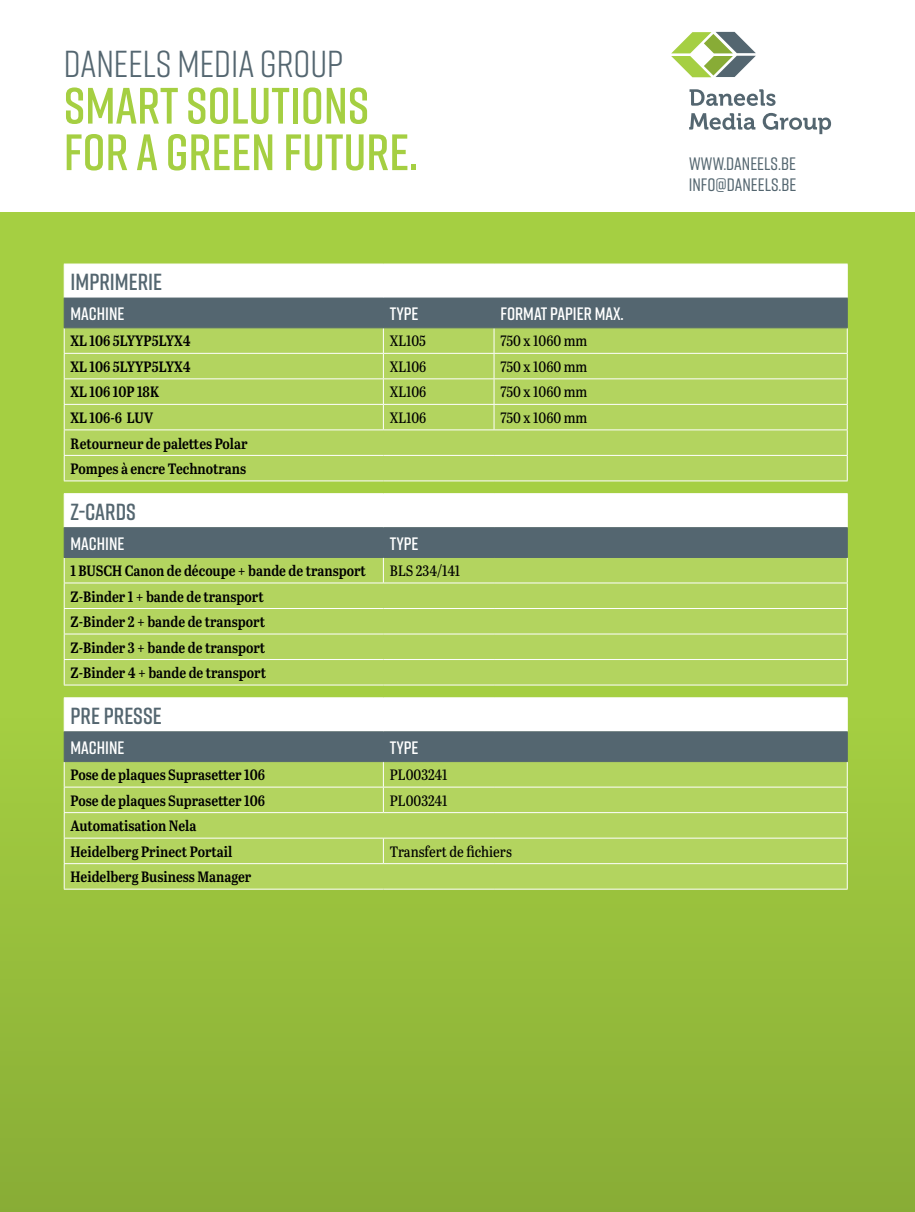
<style>
.page{position:relative;width:915px;height:1212px;background:#fff}
.page>*{position:absolute;margin:0;border:0;box-sizing:border-box;transform-origin:0 0}
.t1{font:600 51px/46.5px "Rift";color:#a5cf42}
.t2{font:37.5px "Rift";color:#546670}
.t3{font:600 23.25px "Rift";color:#546670}
.t4{font:600 18px "Rift";color:#fff}
.t5{font:500 18px/21.6px "Rift";color:#546670}
.t6{font:15px/25.5px "Abril Titling Cnd Sb";color:#000}
.t7{font:15px "Abril Titling Cnd";color:#000}
</style>
<div class="page">
<div style="left:0;top:213px;width:914px;height:999px;background:#a5cf42"></div>
<div style="left:0;top:719px;width:914px;height:493px;background:#92b83a"></div>
<div style="left:65px;top:265px;width:781px;height:33px;background:#fff"></div>
<div style="left:65px;top:299px;width:781px;height:28px;background:#546670"></div>
<svg style="left:64px;top:328px;width:783px;height:561px;background:#b2cd74"></svg>
<hr style="left:64px;top:264px;width:319px;height:1px;background:#fff">
<hr style="left:64px;top:264px;width:1px;height:34px;background:#fff">
<hr style="left:383px;top:264px;width:111px;height:1px;background:#fff">
<hr style="left:494px;top:264px;width:353px;height:1px;background:#fff">
<hr style="left:846px;top:264px;width:1px;height:34px;background:#fff">
<hr style="left:64px;top:353px;width:319px;height:1px;background:#fff">
<hr style="left:383px;top:353px;width:111px;height:1px;background:#fff">
<hr style="left:494px;top:353px;width:353px;height:1px;background:#fff">
<hr style="left:64px;top:378px;width:319px;height:1px;background:#fff">
<hr style="left:383px;top:378px;width:111px;height:1px;background:#fff">
<hr style="left:494px;top:378px;width:353px;height:1px;background:#fff">
<hr style="left:64px;top:404px;width:319px;height:1px;background:#fff">
<hr style="left:383px;top:404px;width:111px;height:1px;background:#fff">
<hr style="left:494px;top:404px;width:353px;height:1px;background:#fff">
<hr style="left:64px;top:429px;width:319px;height:1px;background:#fff">
<hr style="left:383px;top:429px;width:111px;height:1px;background:#fff">
<hr style="left:494px;top:429px;width:353px;height:1px;background:#fff">
<hr style="left:64px;top:455px;width:319px;height:1px;background:#fff">
<hr style="left:383px;top:455px;width:111px;height:1px;background:#fff">
<hr style="left:494px;top:455px;width:353px;height:1px;background:#fff">
<hr style="left:64px;top:480px;width:319px;height:1px;background:#fff">
<hr style="left:383px;top:480px;width:111px;height:1px;background:#fff">
<hr style="left:494px;top:480px;width:353px;height:1px;background:#fff">
<hr style="left:64px;top:493px;width:319px;height:1px;background:#fff">
<hr style="left:64px;top:494px;width:1px;height:33px;background:#fff">
<hr style="left:383px;top:493px;width:111px;height:1px;background:#fff">
<hr style="left:494px;top:493px;width:353px;height:1px;background:#fff">
<hr style="left:846px;top:494px;width:1px;height:33px;background:#fff">
<hr style="left:64px;top:583px;width:319px;height:1px;background:#fff">
<hr style="left:383px;top:583px;width:111px;height:1px;background:#fff">
<hr style="left:494px;top:583px;width:353px;height:1px;background:#fff">
<hr style="left:64px;top:608px;width:319px;height:1px;background:#fff">
<hr style="left:383px;top:608px;width:111px;height:1px;background:#fff">
<hr style="left:494px;top:608px;width:353px;height:1px;background:#fff">
<hr style="left:64px;top:634px;width:319px;height:1px;background:#fff">
<hr style="left:383px;top:634px;width:111px;height:1px;background:#fff">
<hr style="left:494px;top:634px;width:353px;height:1px;background:#fff">
<hr style="left:64px;top:659px;width:319px;height:1px;background:#fff">
<hr style="left:383px;top:659px;width:111px;height:1px;background:#fff">
<hr style="left:494px;top:659px;width:353px;height:1px;background:#fff">
<hr style="left:64px;top:685px;width:319px;height:1px;background:#fff">
<hr style="left:383px;top:685px;width:111px;height:1px;background:#fff">
<hr style="left:494px;top:685px;width:353px;height:1px;background:#fff">
<hr style="left:64px;top:697px;width:319px;height:1px;background:#fff">
<hr style="left:64px;top:698px;width:1px;height:33px;background:#fff">
<hr style="left:383px;top:697px;width:111px;height:1px;background:#fff">
<hr style="left:494px;top:697px;width:353px;height:1px;background:#fff">
<hr style="left:846px;top:698px;width:1px;height:33px;background:#fff">
<hr style="left:64px;top:787px;width:319px;height:1px;background:#fff">
<hr style="left:383px;top:787px;width:111px;height:1px;background:#fff">
<hr style="left:494px;top:787px;width:353px;height:1px;background:#fff">
<hr style="left:64px;top:812px;width:319px;height:1px;background:#fff">
<hr style="left:383px;top:812px;width:111px;height:1px;background:#fff">
<hr style="left:494px;top:812px;width:353px;height:1px;background:#fff">
<hr style="left:64px;top:838px;width:319px;height:1px;background:#fff">
<hr style="left:383px;top:838px;width:111px;height:1px;background:#fff">
<svg style="left:383px;top:838px;width:1px;height:25px"></svg>
<hr style="left:494px;top:838px;width:353px;height:1px;background:#fff">
<hr style="left:64px;top:863px;width:319px;height:1px;background:#fff">
<hr style="left:383px;top:863px;width:111px;height:1px;background:#fff">
<hr style="left:494px;top:863px;width:353px;height:1px;background:#fff">
<hr style="left:64px;top:889px;width:319px;height:1px;background:#fff">
<hr style="left:383px;top:889px;width:111px;height:1px;background:#fff">
<hr style="left:494px;top:889px;width:353px;height:1px;background:#fff">
<hr style="left:64px;top:298px;width:319px;height:1px;background:#546670">
<svg style="left:64px;top:299px;width:1px;height:181px"></svg>
<hr style="left:383px;top:298px;width:111px;height:1px;background:#546670">
<svg style="left:383px;top:299px;width:1px;height:130px"></svg>
<hr style="left:494px;top:298px;width:353px;height:1px;background:#546670">
<svg style="left:493px;top:299px;width:1px;height:130px"></svg>
<svg style="left:846px;top:299px;width:1px;height:181px"></svg>
<hr style="left:64px;top:327px;width:319px;height:1px;background:#546670">
<hr style="left:383px;top:327px;width:111px;height:1px;background:#546670">
<hr style="left:494px;top:327px;width:353px;height:1px;background:#546670">
<hr style="left:64px;top:527px;width:319px;height:1px;background:#546670">
<svg style="left:64px;top:528px;width:1px;height:157px"></svg>
<hr style="left:383px;top:527px;width:111px;height:1px;background:#546670">
<svg style="left:383px;top:528px;width:1px;height:55px"></svg>
<hr style="left:494px;top:527px;width:353px;height:1px;background:#546670">
<svg style="left:493px;top:528px;width:1px;height:29px"></svg>
<svg style="left:846px;top:528px;width:1px;height:157px"></svg>
<hr style="left:64px;top:557px;width:319px;height:1px;background:#546670">
<hr style="left:383px;top:557px;width:111px;height:1px;background:#546670">
<hr style="left:494px;top:557px;width:353px;height:1px;background:#546670">
<hr style="left:64px;top:731px;width:319px;height:1px;background:#546670">
<svg style="left:64px;top:732px;width:1px;height:157px"></svg>
<hr style="left:383px;top:731px;width:111px;height:1px;background:#546670">
<svg style="left:383px;top:732px;width:1px;height:80px"></svg>
<hr style="left:494px;top:731px;width:353px;height:1px;background:#546670">
<svg style="left:493px;top:732px;width:1px;height:29px"></svg>
<svg style="left:846px;top:732px;width:1px;height:157px"></svg>
<hr style="left:64px;top:761px;width:319px;height:1px;background:#546670">
<hr style="left:383px;top:761px;width:111px;height:1px;background:#546670">
<hr style="left:494px;top:761px;width:353px;height:1px;background:#546670">
<svg style="left:671px;top:32px;width:84px;height:45px"></svg>
<svg style="left:689px;top:89px;width:86px;height:17px"></svg>
<svg style="left:689px;top:113px;width:66px;height:17px"></svg>
<svg style="left:762px;top:113px;width:68px;height:21px"></svg>
<h2 class="t2" style="left:64px;top:38px;width:281px">DANEELS MEDIA GROUP</h2>
<h1 class="t1" style="left:64px;top:81px;width:356px">SMART SOLUTIONS<br>FOR A GREEN FUTURE.</h1>
<h3 class="t3" style="left:71px;top:265px;width:93px">IMPRIMERIE</h3>
<p class="t4" style="left:71px;top:301px;width:55px">MACHINE</p>
<p class="t4" style="left:389px;top:301px;width:30px">TYPE</p>
<p class="t4" style="left:500px;top:301px;width:125px">FORMAT PAPIER MAX.</p>
<p class="t6" style="left:71px;top:328px;width:121px">XL 106 5LYYP5LYX4</p>
<p class="t7" style="left:389px;top:330px;width:38px">XL105</p>
<p class="t7" style="left:500px;top:330px;width:88px">750 x 1060 mm</p>
<p class="t6" style="left:71px;top:353px;width:121px">XL 106 5LYYP5LYX4</p>
<p class="t7" style="left:389px;top:356px;width:38px">XL106</p>
<p class="t7" style="left:500px;top:356px;width:88px">750 x 1060 mm</p>
<p class="t6" style="left:71px;top:379px;width:90px">XL 106 10P 18K</p>
<p class="t7" style="left:389px;top:381px;width:38px">XL106</p>
<p class="t7" style="left:500px;top:381px;width:88px">750 x 1060 mm</p>
<p class="t6" style="left:71px;top:404px;width:84px">XL 106-6 LUV</p>
<p class="t7" style="left:389px;top:407px;width:38px">XL106</p>
<p class="t7" style="left:500px;top:407px;width:88px">750 x 1060 mm</p>
<p class="t6" style="left:71px;top:430px;width:178px">Retourneur de palettes Polar<br>Pompes à encre Technotrans</p>
<h3 class="t3" style="left:71px;top:495px;width:67px">Z-CARDS</h3>
<p class="t4" style="left:71px;top:530px;width:55px">MACHINE</p>
<p class="t4" style="left:389px;top:530px;width:30px">TYPE</p>
<p class="t6" style="left:71px;top:557px;width:297px">1 BUSCH Canon de découpe + bande de transport</p>
<p class="t7" style="left:389px;top:560px;width:72px">BLS 234/141</p>
<p class="t6" style="left:71px;top:583px;width:197px">Z-Binder 1 + bande de transport<br>Z-Binder 2 + bande de transport<br>Z-Binder 3 + bande de transport<br>Z-Binder 4 + bande de transport</p>
<h3 class="t3" style="left:71px;top:699px;width:93px">PRE PRESSE</h3>
<p class="t4" style="left:71px;top:735px;width:55px">MACHINE</p>
<p class="t4" style="left:389px;top:735px;width:30px">TYPE</p>
<p class="t6" style="left:71px;top:761px;width:196px">Pose de plaques Suprasetter 106</p>
<p class="t7" style="left:389px;top:764px;width:59px">PL003241</p>
<p class="t6" style="left:71px;top:787px;width:196px">Pose de plaques Suprasetter 106</p>
<p class="t7" style="left:389px;top:789px;width:59px">PL003241</p>
<p class="t6" style="left:71px;top:812px;width:163px">Automatisation Nela<br>Heidelberg Prinect Portail</p>
<p class="t7" style="left:389px;top:840px;width:123px">Transfert de fichiers</p>
<p class="t6" style="left:71px;top:863px;width:182px">Heidelberg Business Manager</p>
<p class="t5" style="left:688px;top:152px;width:109px">WWW.DANEELS.BE<br>INFO@DANEELS.BE</p>
</div>
